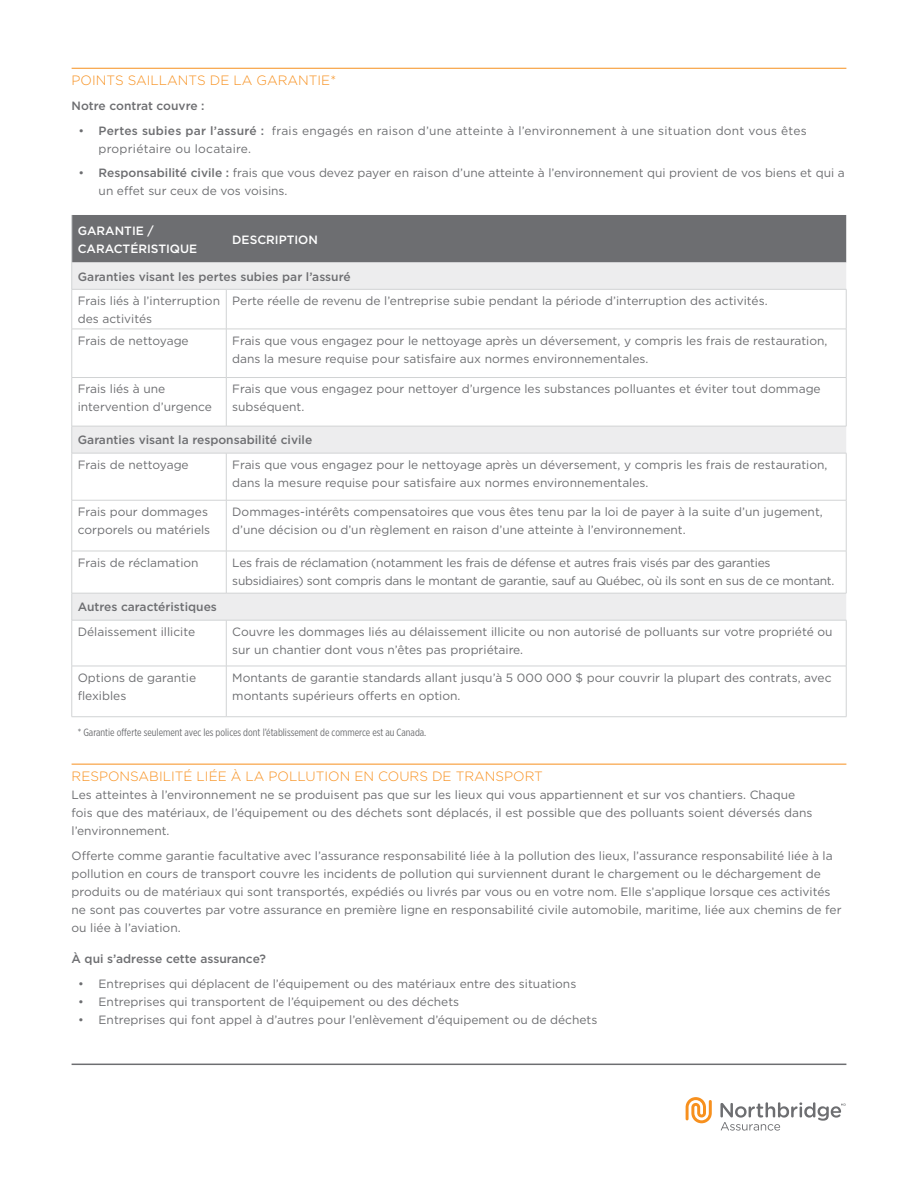
<style>
.page{position:relative;width:918px;height:1188px;background:#fff}
.page>*{position:absolute;margin:0;border:0;box-sizing:border-box;transform-origin:0 0}
.Headers_-_All_Caps_-_Line__orange{font:300 13.5px "Gotham";color:#f7901e}
.Body_Copy_-_SpA{font:12px/18px "Gotham";color:#6d6e71}
.Bullet_Points{font:12px/18px "Gotham";color:#6d6e71}
.Body_Copy_-_SpA-2{font:12px/18px "Gotham";letter-spacing:-.02em;color:#6d6e71}
.Body_Copy_-_SpA-3{font:500 12px "Gotham";color:#6d6e71}
.Bullet_Points-2{font:12px/18px "Gotham";letter-spacing:.02em;color:#6d6e71}
.Body_Copy_-_SpA-4{font:500 12px/18px "Gotham";color:#fff}
.Fine_Print{font:10.5px "Gotham X Narrow";color:#6d6e71}
.s1{font-weight:500}
</style>
<div class="page">
<hr style="left:72px;top:1064px;width:774px;height:1px;background:#6d6e71">
<hr style="left:72px;top:764px;width:774px;height:1px;background:#f7901e">
<hr style="left:72px;top:68px;width:774px;height:1px;background:#f7901e">
<svg style="left:73px;top:290px;width:773px;height:330px"></svg>
<svg style="left:72px;top:215px;width:774px;height:74px;background:#9b9b9e"></svg>
<hr style="left:72px;top:290px;width:1px;height:39px;background:#d1d3d4">
<hr style="left:72px;top:289px;width:154px;height:1px;background:#d1d3d4">
<hr style="left:226px;top:290px;width:1px;height:39px;background:#d1d3d4">
<hr style="left:226px;top:289px;width:620px;height:1px;background:#d1d3d4">
<hr style="left:846px;top:290px;width:1px;height:39px;background:#d1d3d4">
<hr style="left:72px;top:329px;width:1px;height:48px;background:#d1d3d4">
<hr style="left:72px;top:329px;width:154px;height:1px;background:#d1d3d4">
<hr style="left:226px;top:329px;width:1px;height:48px;background:#d1d3d4">
<hr style="left:226px;top:329px;width:620px;height:1px;background:#d1d3d4">
<hr style="left:846px;top:329px;width:1px;height:48px;background:#d1d3d4">
<hr style="left:72px;top:378px;width:1px;height:48px;background:#d1d3d4">
<hr style="left:72px;top:377px;width:154px;height:1px;background:#d1d3d4">
<hr style="left:226px;top:378px;width:1px;height:48px;background:#d1d3d4">
<hr style="left:226px;top:377px;width:620px;height:1px;background:#d1d3d4">
<hr style="left:846px;top:378px;width:1px;height:48px;background:#d1d3d4">
<svg style="left:72px;top:427px;width:1px;height:26px"></svg>
<hr style="left:72px;top:426px;width:154px;height:1px;background:#d1d3d4">
<hr style="left:226px;top:426px;width:620px;height:1px;background:#d1d3d4">
<hr style="left:72px;top:453px;width:1px;height:47px;background:#d1d3d4">
<hr style="left:72px;top:453px;width:154px;height:1px;background:#d1d3d4">
<hr style="left:226px;top:453px;width:1px;height:47px;background:#d1d3d4">
<hr style="left:226px;top:453px;width:620px;height:1px;background:#d1d3d4">
<hr style="left:846px;top:453px;width:1px;height:47px;background:#d1d3d4">
<hr style="left:72px;top:500px;width:1px;height:51px;background:#d1d3d4">
<hr style="left:72px;top:500px;width:154px;height:1px;background:#d1d3d4">
<hr style="left:226px;top:500px;width:1px;height:51px;background:#d1d3d4">
<hr style="left:226px;top:500px;width:620px;height:1px;background:#d1d3d4">
<hr style="left:846px;top:500px;width:1px;height:51px;background:#d1d3d4">
<hr style="left:72px;top:551px;width:1px;height:42px;background:#d1d3d4">
<hr style="left:72px;top:551px;width:154px;height:1px;background:#d1d3d4">
<hr style="left:226px;top:551px;width:1px;height:42px;background:#d1d3d4">
<hr style="left:226px;top:551px;width:620px;height:1px;background:#d1d3d4">
<hr style="left:846px;top:551px;width:1px;height:42px;background:#d1d3d4">
<svg style="left:72px;top:594px;width:1px;height:26px"></svg>
<hr style="left:72px;top:593px;width:154px;height:1px;background:#d1d3d4">
<hr style="left:226px;top:593px;width:620px;height:1px;background:#d1d3d4">
<hr style="left:72px;top:620px;width:1px;height:46px;background:#d1d3d4">
<hr style="left:72px;top:620px;width:154px;height:1px;background:#d1d3d4">
<hr style="left:226px;top:620px;width:1px;height:46px;background:#d1d3d4">
<hr style="left:226px;top:620px;width:620px;height:1px;background:#d1d3d4">
<hr style="left:846px;top:620px;width:1px;height:46px;background:#d1d3d4">
<hr style="left:72px;top:666px;width:1px;height:51px;background:#d1d3d4">
<hr style="left:72px;top:666px;width:154px;height:1px;background:#d1d3d4">
<hr style="left:226px;top:666px;width:1px;height:51px;background:#d1d3d4">
<hr style="left:226px;top:666px;width:620px;height:1px;background:#d1d3d4">
<hr style="left:846px;top:666px;width:1px;height:51px;background:#d1d3d4">
<hr style="left:72px;top:716px;width:154px;height:1px;background:#d1d3d4">
<hr style="left:226px;top:716px;width:620px;height:1px;background:#d1d3d4">
<svg style="left:686px;top:1097px;width:26px;height:26px"></svg>
<svg style="left:720px;top:1102px;width:126px;height:29px"></svg>
<h1 class="Headers_-_All_Caps_-_Line__orange" style="left:72px;top:72px;width:266px">POINTS SAILLANTS DE LA GARANTIE*</h1>
<p class="Body_Copy_-_SpA-3" style="left:72px;top:98px;width:135px">Notre contrat couvre :</p>
<p class="Bullet_Points-2" style="left:99px;top:121px;width:710px;text-indent:-20px">• <span class="s1">Pertes subies par l’assuré :</span> frais engagés en raison d’une atteinte à l’environnement à une situation dont vous êtes propriétaire ou locataire.</p>
<p class="Bullet_Points" style="left:99px;top:164px;width:748px;text-indent:-20px">• <span class="s1">Responsabilité civile :</span> frais que vous devez payer en raison d’une atteinte à l’environnement qui provient de vos biens et qui a un effet sur ceux de vos voisins.</p>
<p class="Body_Copy_-_SpA-4" style="left:78px;top:221px;width:121px">GARANTIE /<br>CARACTÉRISTIQUE</p>
<p class="Body_Copy_-_SpA-4" style="left:232px;top:230px;width:87px">DESCRIPTION</p>
<p class="Body_Copy_-_SpA-3" style="left:78px;top:269px;width:274px">Garanties visant les pertes subies par l’assuré</p>
<p class="Body_Copy_-_SpA" style="left:78px;top:291px;width:144px">Frais liés à l’interruption des activités</p>
<p class="Body_Copy_-_SpA" style="left:232px;top:291px;width:537px">Perte réelle de revenu de l’entreprise subie pendant la période d’interruption des activités.</p>
<p class="Body_Copy_-_SpA" style="left:78px;top:331px;width:112px">Frais de nettoyage</p>
<p class="Body_Copy_-_SpA" style="left:232px;top:331px;width:597px">Frais que vous engagez pour le nettoyage après un déversement, y compris les frais de restauration, dans la mesure requise pour satisfaire aux normes environnementales.</p>
<p class="Body_Copy_-_SpA" style="left:78px;top:380px;width:136px">Frais liés à une intervention d’urgence</p>
<p class="Body_Copy_-_SpA" style="left:232px;top:380px;width:590px">Frais que vous engagez pour nettoyer d’urgence les substances polluantes et éviter tout dommage subséquent.</p>
<p class="Body_Copy_-_SpA-3" style="left:78px;top:432px;width:236px">Garanties visant la responsabilité civile</p>
<p class="Body_Copy_-_SpA" style="left:78px;top:455px;width:112px">Frais de nettoyage</p>
<p class="Body_Copy_-_SpA" style="left:232px;top:455px;width:597px">Frais que vous engagez pour le nettoyage après un déversement, y compris les frais de restauration, dans la mesure requise pour satisfaire aux normes environnementales.</p>
<p class="Body_Copy_-_SpA" style="left:78px;top:502px;width:134px">Frais pour dommages corporels ou matériels</p>
<p class="Body_Copy_-_SpA" style="left:232px;top:502px;width:592px">Dommages-intérêts compensatoires que vous êtes tenu par la loi de payer à la suite d’un jugement, d’une décision ou d’un règlement en raison d’une atteinte à l’environnement.</p>
<p class="Body_Copy_-_SpA" style="left:78px;top:553px;width:122px">Frais de réclamation</p>
<p class="Body_Copy_-_SpA-2" style="left:232px;top:553px;width:604px">Les frais de réclamation (notamment les frais de défense et autres frais visés par des garanties subsidiaires) sont compris dans le montant de garantie, sauf au Québec, où ils sont en sus de ce montant.</p>
<p class="Body_Copy_-_SpA-3" style="left:78px;top:599px;width:141px">Autres caractéristiques</p>
<p class="Body_Copy_-_SpA" style="left:78px;top:622px;width:119px">Délaissement illicite</p>
<p class="Body_Copy_-_SpA" style="left:232px;top:622px;width:602px">Couvre les dommages liés au délaissement illicite ou non autorisé de polluants sur votre propriété ou sur un chantier dont vous n’êtes pas propriétaire.</p>
<p class="Body_Copy_-_SpA" style="left:78px;top:668px;width:120px">Options de garantie flexibles</p>
<p class="Body_Copy_-_SpA" style="left:232px;top:668px;width:601px">Montants de garantie standards allant jusqu’à 5 000 000 $ pour couvrir la plupart des contrats, avec montants supérieurs offerts en option.</p>
<p class="Fine_Print" style="left:78px;top:726px;width:350px">* Garantie offerte seulement avec les polices dont l’établissement de commerce est au Canada.</p>
<h1 class="Headers_-_All_Caps_-_Line__orange" style="left:72px;top:768px;width:473px">RESPONSABILITÉ LIÉE À LA POLLUTION EN COURS DE TRANSPORT</h1>
<p class="Body_Copy_-_SpA" style="left:72px;top:785px;width:742px">Les atteintes à l’environnement ne se produisent pas que sur les lieux qui vous appartiennent et sur vos chantiers. Chaque fois que des matériaux, de l’équipement ou des déchets sont déplacés, il est possible que des polluants soient déversés dans l’environnement.</p>
<p class="Body_Copy_-_SpA" style="left:72px;top:846px;width:771px">Offerte comme garantie facultative avec l’assurance responsabilité liée à la pollution des lieux, l’assurance responsabilité liée à la pollution en cours de transport couvre les incidents de pollution qui surviennent durant le chargement ou le déchargement de produits ou de matériaux qui sont transportés, expédiés ou livrés par vous ou en votre nom. Elle s’applique lorsque ces activités ne sont pas couvertes par votre assurance en première ligne en responsabilité civile automobile, maritime, liée aux chemins de fer ou liée à l’aviation.</p>
<p class="Body_Copy_-_SpA-3" style="left:72px;top:951px;width:196px">À qui s’adresse cette assurance?</p>
<p class="Bullet_Points" style="left:78px;top:974px;width:500px">• Entreprises qui déplacent de l’équipement ou des matériaux entre des situations</p>
<p class="Bullet_Points" style="left:78px;top:992px;width:382px">• Entreprises qui transportent de l’équipement ou des déchets</p>
<p class="Bullet_Points" style="left:78px;top:1010px;width:521px">• Entreprises qui font appel à d’autres pour l’enlèvement d’équipement ou de déchets</p>
</div>
